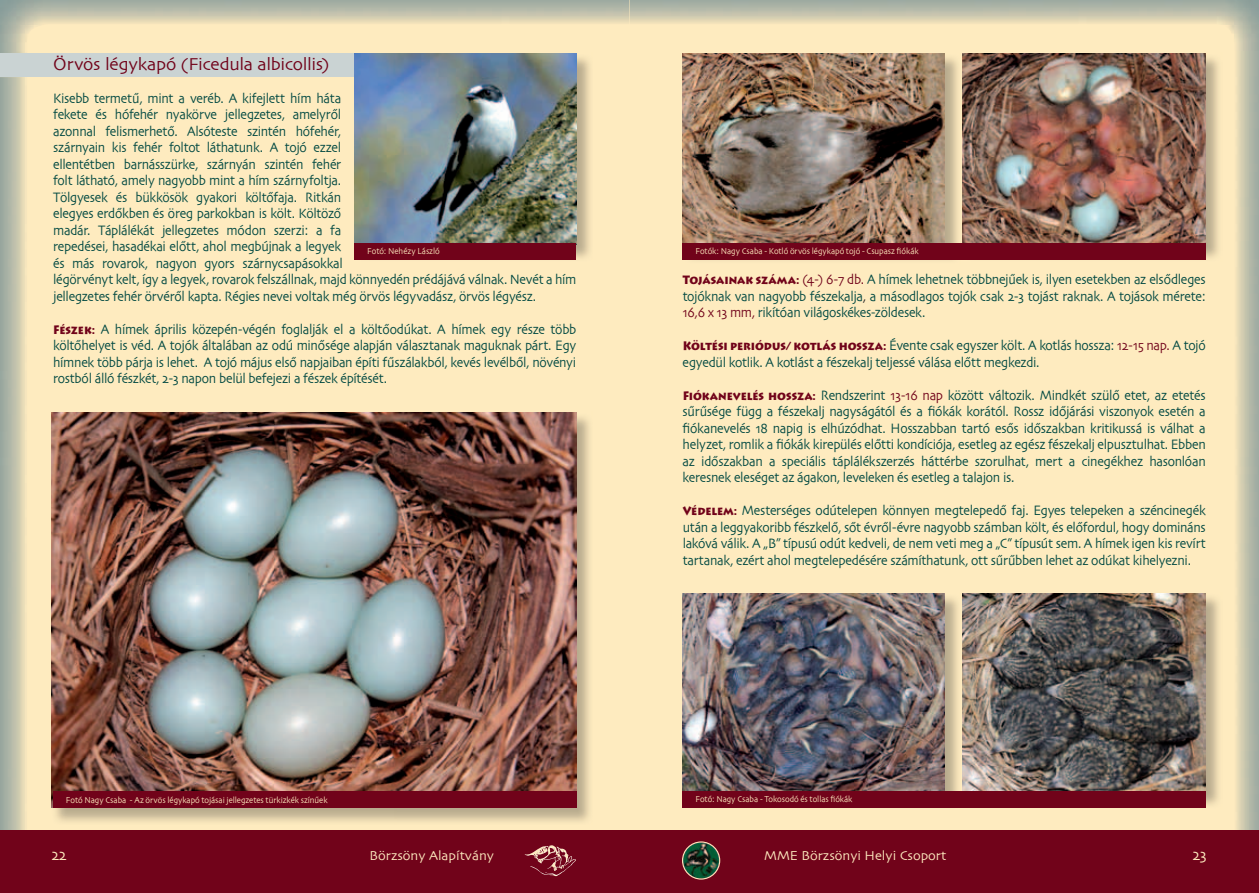
<style>
.page{position:relative;width:1259px;height:893px;background:#fff}
.page>*{position:absolute;margin:0;border:0;box-sizing:border-box;transform-origin:0 0}
.t1{font:18px "Skia";letter-spacing:-.015em;color:#71031a}
.t2{font:16.5px "Skia";color:#feebbf;scale:.9 1}
.t3{font:14.25px/16.5px "Skia";letter-spacing:-.025em;color:#004841;text-align:justify;scale:.9 1}
.t4{font:13.5px "Skia";color:#feebbf}
.t5{font:9px "Skia";letter-spacing:-.005em;color:#feebbf;scale:.9 1}
.s1{font-family:"Lithos Pro";font-weight:900;font-size:12px;color:#71031a}
.s2{color:#71031a}
.s3{color:#231f20}
</style>
<div class="page">
<div style="left:0;top:0;width:629px;height:893px;background:#feebbf"></div>
<img style="left:0;top:52px;width:27px;height:779px">
<div style="left:0;top:831px;width:629px;height:62px;background:#71031a"></div>
<img style="left:525px;top:845px;width:50px;height:26px">
<div style="left:629px;top:0;width:630px;height:893px;background:#feebbf"></div>
<img style="left:1234px;top:52px;width:25px;height:779px">
<div style="left:629px;top:831px;width:630px;height:62px;background:#71031a"></div>
<img style="left:683px;top:842px;width:36px;height:36px;border-radius:18px">
<div style="left:682px;top:841px;width:38px;height:39px;border:1px solid #feebbf;border-radius:50%"></div>
<div style="left:0;top:53px;width:576px;height:24px;background:#cad3d3"></div>
<img style="left:576px;top:53px;width:14px;height:205px">
<img style="left:354px;top:53px;width:222px;height:190px">
<img style="left:55px;top:412px;width:535px;height:410px">
<img style="left:51px;top:412px;width:525px;height:396px">
<img style="left:1205px;top:53px;width:14px;height:207px">
<img style="left:962px;top:53px;width:243px;height:190px">
<div style="left:354px;top:243px;width:222px;height:17px;background:#71031a"></div>
<div style="left:53px;top:791px;width:523px;height:17px;background:#71031a"></div>
<img style="left:944px;top:593px;width:14px;height:198px">
<img style="left:682px;top:593px;width:262px;height:198px">
<img style="left:1205px;top:597px;width:14px;height:211px">
<img style="left:962px;top:593px;width:244px;height:198px">
<div style="left:682px;top:791px;width:523px;height:17px;background:#71031a"></div>
<img style="left:944px;top:53px;width:14px;height:190px">
<img style="left:682px;top:53px;width:262px;height:190px">
<div style="left:682px;top:243px;width:523px;height:17px;background:#71031a"></div>
<p class="t1" style="left:53px;top:53px;width:278px">Örvös légykapó (Ficedula albicollis)</p>
<p class="t3" style="left:53px;top:91px;width:583px;text-align:left">Kisebb termetű, mint a veréb. A kifejlett hím háta<br>fekete és hófehér nyakörve jellegzetes, amelyről<br>azonnal felismerhető. Alsóteste szintén hófehér,<br>szárnyain kis fehér foltot láthatunk. A tojó ezzel<br>ellentétben barnásszürke, szárnyán szintén fehér<br>folt látható, amely nagyobb mint a hím szárnyfoltja.<br>Tölgyesek és bükkösök gyakori költőfaja. Ritkán<br>elegyes erdőkben és öreg parkokban is költ. Költöző<br>madár. Táplálékát jellegzetes módon szerzi: a fa<br>repedései, hasadékai előtt, ahol megbújnak a legyek<br>és más rovarok, nagyon gyors szárnycsapásokkal<br>légörvényt kelt, így a legyek, rovarok felszállnak, majd könnyedén prédájává válnak. Nevét a hím jellegzetes fehér örvéről kapta. Régies nevei voltak még örvös légyvadász, örvös légyész.</p>
<p class="t3" style="left:53px;top:322px;width:583px"><span class="s1">Fészek:</span> A hímek április közepén-végén foglalják el a költőodúkat. A hímek egy része több költőhelyet is véd. A tojók általában az odú minősége alapján választanak maguknak párt. Egy hímnek több párja is lehet. A tojó május első napjaiban építi fűszálakból, kevés levélből, növényi rostból álló fészkét, 2-3 napon belül befejezi a fészek építését.</p>
<p class="t5" style="left:367px;top:246px;width:82px">Fotó: Nehézy László</p>
<p class="t5" style="left:695px;top:246px;width:249px">Fotók: Nagy Csaba - Kotló örvös légykapó tojó - Csupasz fiókák</p>
<p class="t3" style="left:682px;top:272px;width:583px"><span class="s1">Tojásainak száma:</span> <span class="s2">(4-) 6-7 db.</span> A hímek lehetnek többnejűek is, ilyen esetekben az elsődleges tojóknak van nagyobb fészekalja<span class="s3">,</span> a másodlagos tojók csak 2-3 tojást raknak. A tojások mérete:<br><span class="s2">16,6 x 13 mm,</span> rikítóan világoskékes-zöldesek.</p>
<p class="t3" style="left:682px;top:338px;width:583px"><span class="s1">Költési periódus/ kotlás hossza:</span> Évente csak egyszer költ. A kotlás hossza: <span class="s2">12-15 nap.</span> A tojó egyedül kotlik. A kotlást a fészekalj teljessé válása előtt megkezdi.</p>
<p class="t3" style="left:682px;top:388px;width:583px"><span class="s1">Fiókanevelés hossza:</span> Rendszerint <span class="s2">13-16 nap</span> között változik. Mindkét szülő etet, az etetés sűrűsége függ a fészekalj nagyságától és a fiókák korától. Rossz időjárási viszonyok esetén a fiókanevelés 18 napig is elhúzódhat. Hosszabban tartó esős időszakban kritikussá is válhat a helyzet, romlik a fiókák kirepülés előtti kondíciója, esetleg az egész fészekalj elpusztulhat. Ebben az időszakban a speciális táplálékszerzés háttérbe szorulhat, mert a cinegékhez hasonlóan keresnek eleséget az ágakon, leveleken és esetleg a talajon is.</p>
<p class="t3" style="left:682px;top:503px;width:583px"><span class="s1">Védelem:</span> Mesterséges odútelepen könnyen megtelepedő faj. Egyes telepeken a széncinegék után a leggyakoribb fészkelő, sőt évről-évre nagyobb számban költ, és előfordul, hogy domináns lakóvá válik. A „B” típusú odút kedveli, de nem veti meg a „C” típusút sem. A hímek igen kis revírt tartanak, ezért ahol megtelepedésére számíthatunk, ott sűrűbben lehet az odúkat kihelyezni.</p>
<p class="t5" style="left:66px;top:794px;width:292px">Fotó Nagy Csaba - Az örvös légykapó tojásai jellegzetes türkizkék színűek</p>
<p class="t5" style="left:695px;top:794px;width:176px">Fotó: Nagy Csaba - Tokosodó és tollas fiókák</p>
<p class="t2" style="left:51px;top:845px;width:18px">22</p>
<p class="t4" style="left:369px;top:848px;width:126px">Börzsöny Alapítvány</p>
<p class="t4" style="left:764px;top:848px;width:184px">MME Börzsönyi Helyi Csoport</p>
<p class="t2" style="left:1192px;top:845px;width:17px">23</p>
</div>
